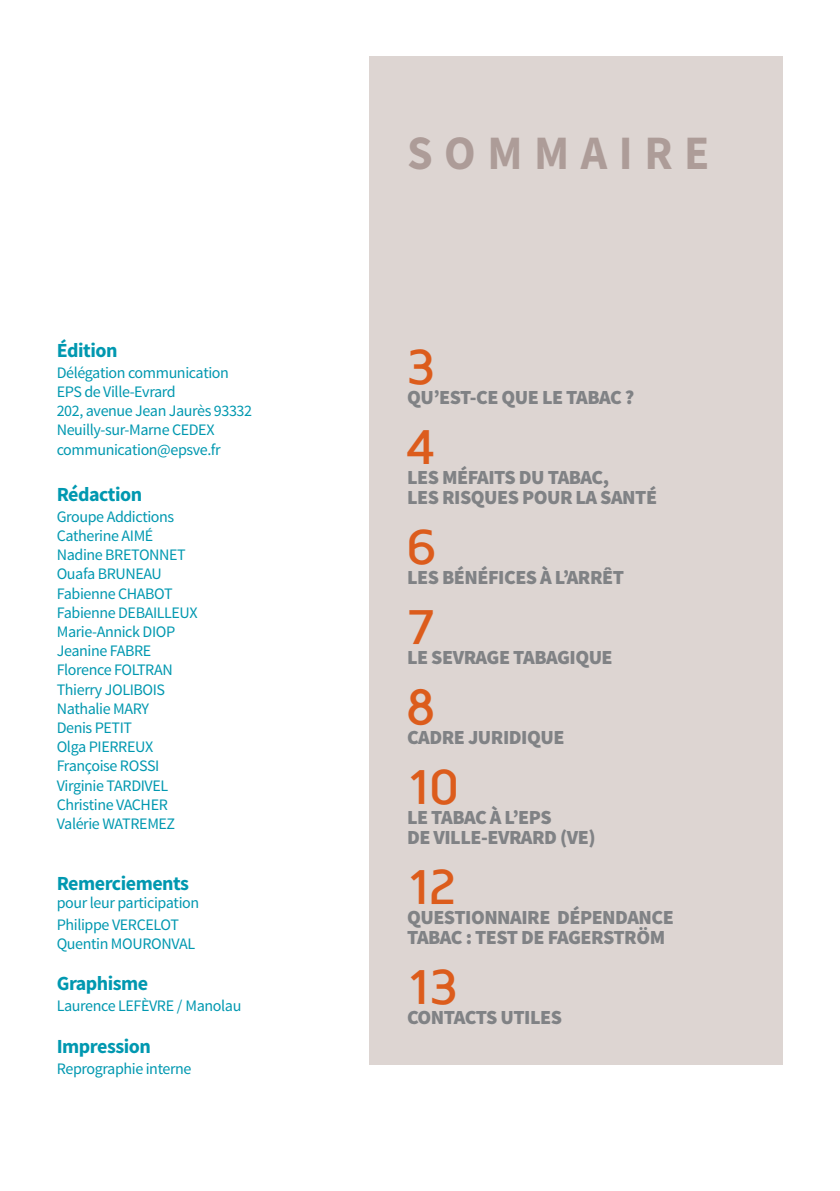
<style>
.page{position:relative;width:840px;height:1191px;background:#fff}
.page>*{position:absolute;margin:0;border:0;box-sizing:border-box;transform-origin:0 0}
.t1{font:48px "Fortheloveofhate";color:#dc5c1c}
.t2{font:700 48px "Source Sans Pro";letter-spacing:.25em;color:#ad9c98;scale:.96 1}
.t3{font:900 20px/20px "Source Sans Pro";letter-spacing:-.025em;color:#808285}
.t4{font:700 20px "Source Sans Pro";letter-spacing:-.025em;color:#0098b0}
.t5{font:16px/19.2px "Source Sans Pro";letter-spacing:-.025em;color:#0098b0}
</style>
<div class="page">
<div style="left:369px;top:57px;width:413px;height:1008px;background:#ddd5d2"></div>
<p class="t4" style="left:57px;top:343px;width:62px">édition</p>
<p class="t5" style="left:57px;top:364px;width:197px">délégation communication ePs de ville-evrard<br>202, avenue Jean Jaurès 93332 neuilly-sur-marne cedeX communication@epsve.fr</p>
<p class="t4" style="left:57px;top:487px;width:87px">rédaction</p>
<p class="t5" style="left:57px;top:508px;width:142px">Groupe addictions catherine aimÉ nadine bretonnet ouafa bruneau fabienne cHabot fabienne debailleuX marie-annick dioP<br>Jeanine fabre florence foltran thierry Jolibois nathalie marY<br>denis Petit<br>olga PierreuX françoise rossi virginie tardivel christine vacHer valérie WatremeZ</p>
<p class="t4" style="left:57px;top:875px;width:134px">remerciements</p>
<p class="t5" style="left:57px;top:892px;width:144px;line-height:22px">pour leur participation<br>Philippe vercelot</p>
<p class="t5" style="left:57px;top:935px;width:140px">Quentin mouronval</p>
<p class="t4" style="left:57px;top:976px;width:93px">Graphisme</p>
<p class="t5" style="left:57px;top:997px;width:186px">laurence lefèvre / manolau</p>
<p class="t4" style="left:57px;top:1038px;width:96px">impression</p>
<p class="t5" style="left:57px;top:1060px;width:136px">reprographie interne</p>
<h1 class="t2" style="left:407px;top:136px;width:316px">sommaire</h1>
<h1 class="t1" style="left:407px;top:337px;width:30px">3</h1>
<p class="t3" style="left:407px;top:388px;width:229px">QU’EST-CE QUE LE TABAC ?</p>
<h1 class="t1" style="left:407px;top:417px;width:29px">4</h1>
<p class="t3" style="left:407px;top:468px;width:251px">LES MÉFAITS DU TABAC,<br>LES RISQUES POUR LA SANTÉ</p>
<h1 class="t1" style="left:407px;top:517px;width:31px">6</h1>
<p class="t3" style="left:407px;top:568px;width:218px">LES BÉNÉFICES À L’ARRÊT</p>
<h1 class="t1" style="left:407px;top:597px;width:30px">7</h1>
<p class="t3" style="left:407px;top:648px;width:207px">LE SEVRAGE TABAGIQUE</p>
<h1 class="t1" style="left:407px;top:677px;width:29px">8</h1>
<p class="t3" style="left:407px;top:728px;width:159px">CADRE JURIDIQUE</p>
<h1 class="t1" style="left:407px;top:757px;width:53px">10</h1>
<p class="t3" style="left:407px;top:808px;width:190px">LE TABAC À L’EPS<br>DE VILLE-EVRARD (VE)</p>
<h1 class="t1" style="left:407px;top:857px;width:51px">12</h1>
<p class="t3" style="left:407px;top:908px;width:268px">QUESTIONNAIRE DÉPENDANCE<br>TABAC : TEST DE FAGERSTRÖM</p>
<h1 class="t1" style="left:407px;top:957px;width:53px">13</h1>
<p class="t3" style="left:407px;top:1008px;width:156px">CONTACTS UTILES</p>
</div>
